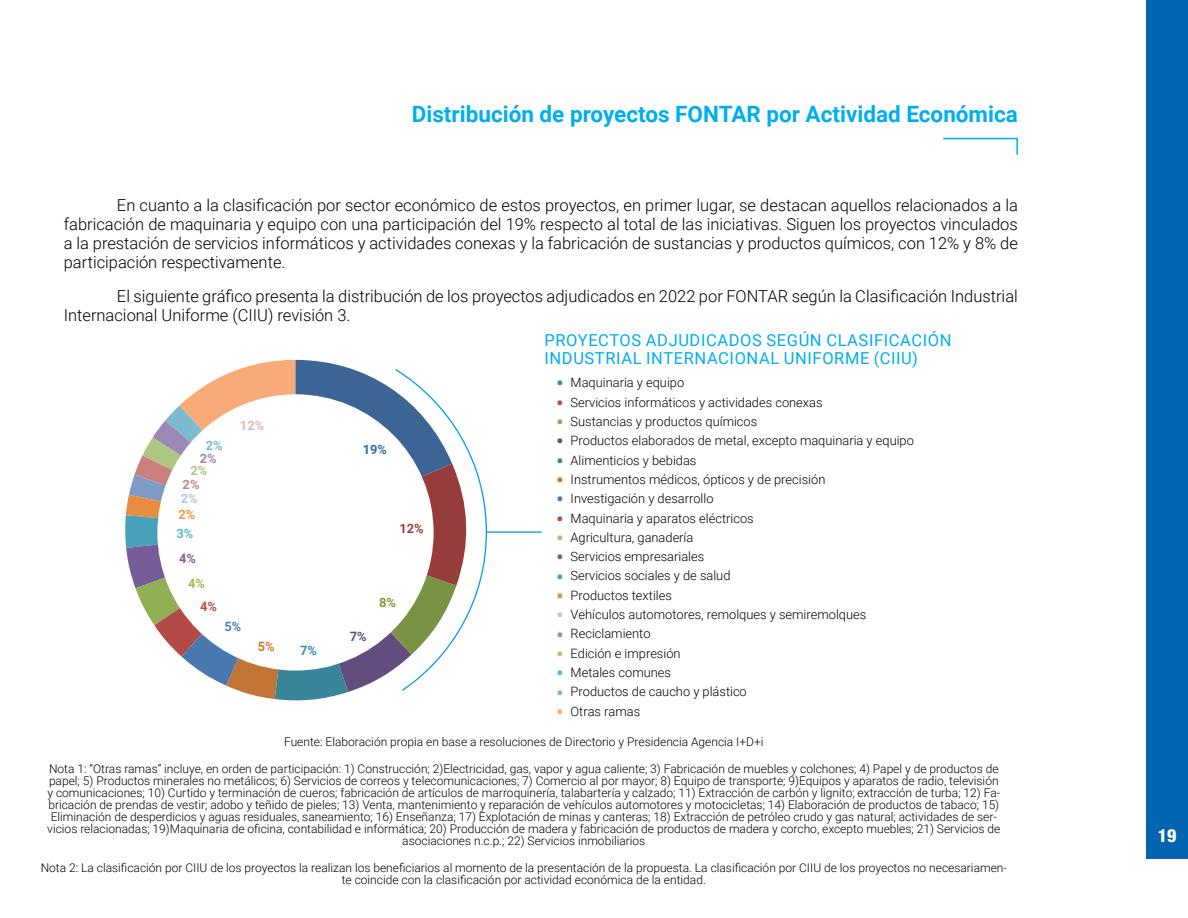
<style>
.page{position:relative;width:1188px;height:918px;background:#fff}
.page>*{position:absolute;margin:0;border:0;box-sizing:border-box;transform-origin:0 0}
.t1{font:700 22.5px "Roboto";color:#00aeef}
.t2{font:800 condensed 18px "Helvetica Neue LT Std";color:#fff}
.t3{font:300 16.5px/19px "Roboto";color:#000;text-align:justify}
.t4{font:16.5px/18.9px "Roboto";letter-spacing:.035em;color:#00aeef}
.t5{font:300 12.9px "Roboto";color:#000}
.t6{font:700 12.9px "Roboto";color:#a23d38}
.t7{font:700 12.9px "Roboto";color:#e1b9b7}
.t8{font:700 12.9px "Roboto";color:#326aaa}
.t9{font:700 12.9px "Roboto";color:#869a36}
.t10{font:700 12.9px "Roboto";color:#6a4c7d}
.t11{font:700 12.9px "Roboto";color:#d07b2b}
.t12{font:700 12.9px "Roboto";color:#3a8ca1}
.t13{font:700 12.9px "Roboto";color:#5082bb}
.t14{font:700 12.9px "Roboto";color:#c34a45}
.t15{font:700 12.9px "Roboto";color:#a6ba49}
.t16{font:700 12.9px "Roboto";color:#84619b}
.t17{font:700 12.9px "Roboto";color:#59bad1}
.t18{font:700 12.9px "Roboto";color:#f3993f}
.t19{font:700 12.9px "Roboto";color:#b8c7df}
.t20{font:700 12.9px "Roboto";color:#bd8982}
.t21{font:700 12.9px "Roboto";color:#aec683}
.t22{font:700 12.9px "Roboto";color:#9b89b3}
.t23{font:700 12.9px "Roboto";color:#7cbbcf}
.t24{font:300 12px/12px "Roboto";color:#000;text-align:center}
.s1{font-size:25.8px;color:#507eac}
.s2{font-size:25.8px;color:#af554f}
.s3{font-size:25.8px;color:#91a85a}
.s4{font-size:25.8px;color:#634d7e}
.s5{font-size:25.8px;color:#39869b}
.s6{font-size:25.8px;color:#c27535}
.s7{font-size:25.8px;color:#4978b1}
.s8{font-size:25.8px;color:#b34a47}
.s9{font-size:25.8px;color:#aac46c}
.s10{font-size:25.8px;color:#775d97}
.s11{font-size:25.8px;color:#46a1b9}
.s12{font-size:25.8px;color:#e78c41}
.s13{font-size:25.8px;color:#b8c7df}
.s14{font-size:25.8px;color:#ca7e7d}
.s15{font-size:25.8px;color:#aec683}
.s16{font-size:25.8px;color:#59bad1}
.s17{font-size:25.8px;color:#7cbbcf}
.s18{font-size:25.8px;color:#f8aa79}
</style>
<div class="page">
<div style="left:1146px;top:0;width:42px;height:859px;background:#0365b1"></div>
<svg style="left:125px;top:360px;width:362px;height:341px"></svg>
<hr style="left:486px;top:531px;width:56px;height:2px;background:#009fe3">
<svg style="left:943px;top:137px;width:75px;height:18px"></svg>
<h1 class="t1" style="left:412px;top:98px;width:608px">Distribución de proyectos FONTAR por Actividad Económica</h1>
<p class="t3" style="left:64px;top:195px;width:956px;text-indent:53px">En cuanto a la clasificación por sector económico de estos proyectos, en primer lugar, se destacan aquellos relacionados a la fabricación de maquinaria y equipo con una participación del 19% respecto al total de las iniciativas. Siguen los proyectos vinculados a la prestación de servicios informáticos y actividades conexas y la fabricación de sustancias y productos químicos, con 12% y 8% de participación respectivamente.</p>
<h3 class="t3" style="left:64px;top:286px;width:956px;text-indent:53px">El siguiente gráfico presenta la distribución de los proyectos adjudicados en 2022 por FONTAR según la Clasificación Industrial<br>Internacional Uniforme (CIIU) revisión 3.</h3>
<p class="t23" style="left:206px;top:437px;width:18px">2%</p>
<p class="t22" style="left:200px;top:449px;width:18px">2%</p>
<p class="t21" style="left:191px;top:462px;width:18px">2%</p>
<p class="t20" style="left:183px;top:476px;width:18px">2%</p>
<p class="t19" style="left:181px;top:490px;width:18px">2%</p>
<p class="t18" style="left:179px;top:506px;width:18px">2%</p>
<p class="t17" style="left:177px;top:524px;width:18px">3%</p>
<p class="t16" style="left:179px;top:549px;width:18px">4%</p>
<p class="t15" style="left:188px;top:574px;width:18px">4%</p>
<p class="t14" style="left:200px;top:598px;width:18px">4%</p>
<p class="t7" style="left:240px;top:416px;width:26px">12%</p>
<p class="t13" style="left:225px;top:617px;width:18px">5%</p>
<p class="t11" style="left:258px;top:637px;width:18px">5%</p>
<p class="t12" style="left:300px;top:641px;width:18px">7%</p>
<p class="t8" style="left:363px;top:441px;width:26px">19%</p>
<p class="t6" style="left:399px;top:520px;width:26px">12%</p>
<p class="t10" style="left:350px;top:627px;width:18px">7%</p>
<p class="t9" style="left:379px;top:593px;width:18px">8%</p>
<h3 class="t4" style="left:545px;top:330px;width:408px">PROYECTOS ADJUDICADOS SEGÚN CLASIFICACIÓN<br>INDUSTRIAL INTERNACIONAL UNIFORME (CIIU)</h3>
<p class="t5" style="left:556px;top:374px;width:130px"><span class="s1">•</span> Maquinaria y equipo</p>
<p class="t5" style="left:556px;top:393px;width:268px"><span class="s2">•</span> Servicios informáticos y actividades conexas</p>
<p class="t5" style="left:556px;top:412px;width:203px"><span class="s3">•</span> Sustancias y productos químicos</p>
<p class="t5" style="left:556px;top:432px;width:360px"><span class="s4">•</span> Productos elaborados de metal, excepto maquinaria y equipo</p>
<p class="t5" style="left:556px;top:451px;width:142px"><span class="s5">•</span> Alimenticios y bebidas</p>
<p class="t5" style="left:556px;top:470px;width:271px"><span class="s6">•</span> Instrumentos médicos, ópticos y de precisión</p>
<p class="t5" style="left:556px;top:490px;width:159px"><span class="s7">•</span> Investigación y desarrollo</p>
<p class="t5" style="left:556px;top:509px;width:199px"><span class="s8">•</span> Maquinaria y aparatos eléctricos</p>
<p class="t5" style="left:556px;top:528px;width:139px"><span class="s9">•</span> Agricultura, ganadería</p>
<p class="t5" style="left:556px;top:548px;width:150px"><span class="s10">•</span> Servicios empresariales</p>
<p class="t5" style="left:556px;top:567px;width:176px"><span class="s11">•</span> Servicios sociales y de salud</p>
<p class="t5" style="left:556px;top:586px;width:118px"><span class="s12">•</span> Productos textiles</p>
<p class="t5" style="left:556px;top:606px;width:312px"><span class="s13">•</span> Vehículos automotores, remolques y semiremolques</p>
<p class="t5" style="left:556px;top:625px;width:96px"><span class="s14">•</span> Reciclamiento</p>
<p class="t5" style="left:556px;top:644px;width:126px"><span class="s15">•</span> Edición e impresión</p>
<p class="t5" style="left:556px;top:663px;width:117px"><span class="s16">•</span> Metales comunes</p>
<p class="t5" style="left:556px;top:683px;width:193px"><span class="s17">•</span> Productos de caucho y plástico</p>
<p class="t5" style="left:556px;top:702px;width:86px"><span class="s18">•</span> Otras ramas</p>
<p class="t24" style="left:284px;top:735px;width:481px">Fuente: Elaboración propia en base a resoluciones de Directorio y Presidencia Agencia I+D+i</p>
<p class="t24" style="left:47px;top:762px;width:955px">Nota 1: “Otras ramas” incluye, en orden de participación: 1) Construcción; 2)Electricidad, gas, vapor y agua caliente; 3) Fabricación de muebles y colchones; 4) Papel y de productos de papel; 5) Productos minerales no metálicos; 6) Servicios de correos y telecomunicaciones; 7) Comercio al por mayor; 8) Equipo de transporte; 9)Equipos y aparatos de radio, televisión y comunicaciones; 10) Curtido y terminación de cueros; fabricación de artículos de marroquinería, talabartería y calzado; 11) Extracción de carbón y lignito; extracción de turba; 12) Fa&shy;bricación de prendas de vestir; adobo y teñido de pieles; 13) Venta, mantenimiento y reparación de vehículos automotores y motocicletas; 14) Elaboración de productos de tabaco; 15)<br>Eliminación de desperdicios y aguas residuales, saneamiento; 16) Enseñanza; 17) Explotación de minas y canteras; 18) Extracción de petróleo crudo y gas natural; actividades de ser&shy;vicios relacionadas; 19)Maquinaria de oficina, contabilidad e informática; 20) Producción de madera y fabricación de productos de madera y corcho, excepto muebles; 21) Servicios de asociaciones n.c.p.; 22) Servicios inmobiliarios</p>
<p class="t24" style="left:41px;top:861px;width:968px">Nota 2: La clasificación por CIIU de los proyectos la realizan los beneficiarios al momento de la presentación de la propuesta. La clasificación por CIIU de los proyectos no necesariamen&shy;te coincide con la clasificación por actividad económica de la entidad.</p>
<h2 class="t2" style="left:1158px;top:825px;width:20px">19</h2>
</div>
